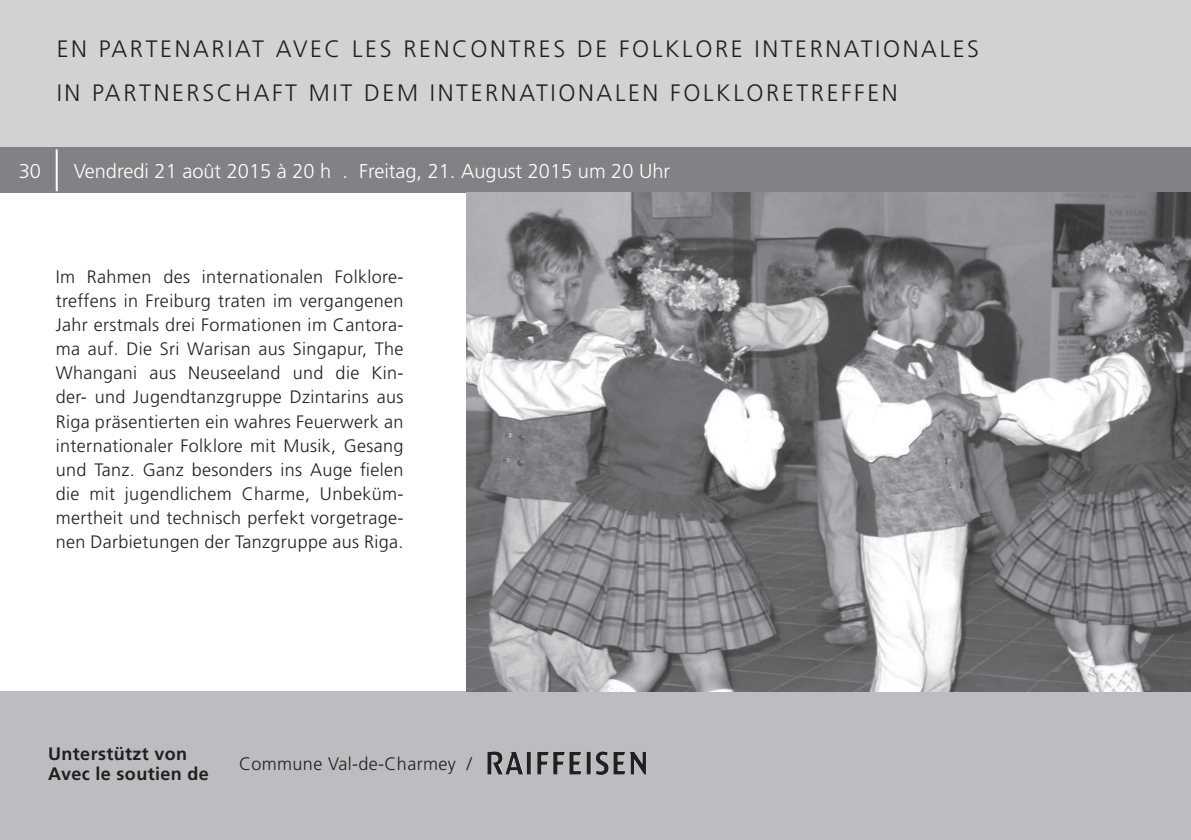
<style>
.page{position:relative;width:1191px;height:840px;background:#fff}
.page>*{position:absolute;margin:0;border:0;box-sizing:border-box;transform-origin:0 0}
.t1{font:300 23.8px/44px "Frutiger";letter-spacing:.11em;color:#231f20}
.t2{font:300 20px "Frutiger";color:#fff}
.t3{font:300 18px/24px "Frutiger";letter-spacing:.02em;color:#231f20;text-align:justify}
.t4{font:700 18px/20px "Frutiger";letter-spacing:.02em;color:#231f20}
</style>
<div class="page">
<div style="left:0;top:691px;width:1191px;height:148px;background:#bcbdc0"></div>
<div style="left:0;top:0;width:1191px;height:147px;background:#d1d2d4"></div>
<div style="left:0;top:147px;width:1191px;height:46px;background:#808285"></div>
<hr style="left:56px;top:149px;width:2px;height:42px;background:#fff">
<img style="left:466px;top:193px;width:725px;height:498px">
<img style="left:487px;top:751px;width:159px;height:23px">
<h1 class="t1" style="left:57px;top:27px;width:924px">En partenariat avec les Re ncontres de Folklore Internationales<br>IN Partnerschaft mit dem Internationalen Folkloretreffe</h1>
<h1 class="t1" style="left:882px;top:71px;width:17px">n</h1>
<p class="t2" style="left:19px;top:160px;width:24px">30</p>
<p class="t2" style="left:74px;top:160px;width:598px">Vendredi 21 août 2015 à 20 h . Freitag, 21. August 2015 um 20 Uhr</p>
<p class="t3" style="left:56px;top:265px;width:349px">Im Rahmen des internationalen Folklore&shy;treffens in Freiburg traten im vergangenen Jahr erstmals drei Formationen im Cantora&shy;ma auf. Die Sri Warisan aus Singapur, The Whangani aus Neuseeland und die Kin&shy;der- und Jugendtanzgruppe Dzintarins aus Riga präsentierten ein wahres Feuerwerk an internationaler Folklore mit M usik, Gesang und Tanz. Ganz besonders ins Auge fielen die mit jugendlichem Charme, Unbeküm&shy;mertheit und technisch perfekt vorgetrage&shy;nen Darbietungen der Tanzgruppe aus Riga.</p>
<p class="t4" style="left:48px;top:743px;width:162px">Unterstützt von<br>Avec le soutien de</p>
<p class="t3" style="left:239px;top:751px;width:234px">Commune Val-de-C harmey /</p>
</div>
